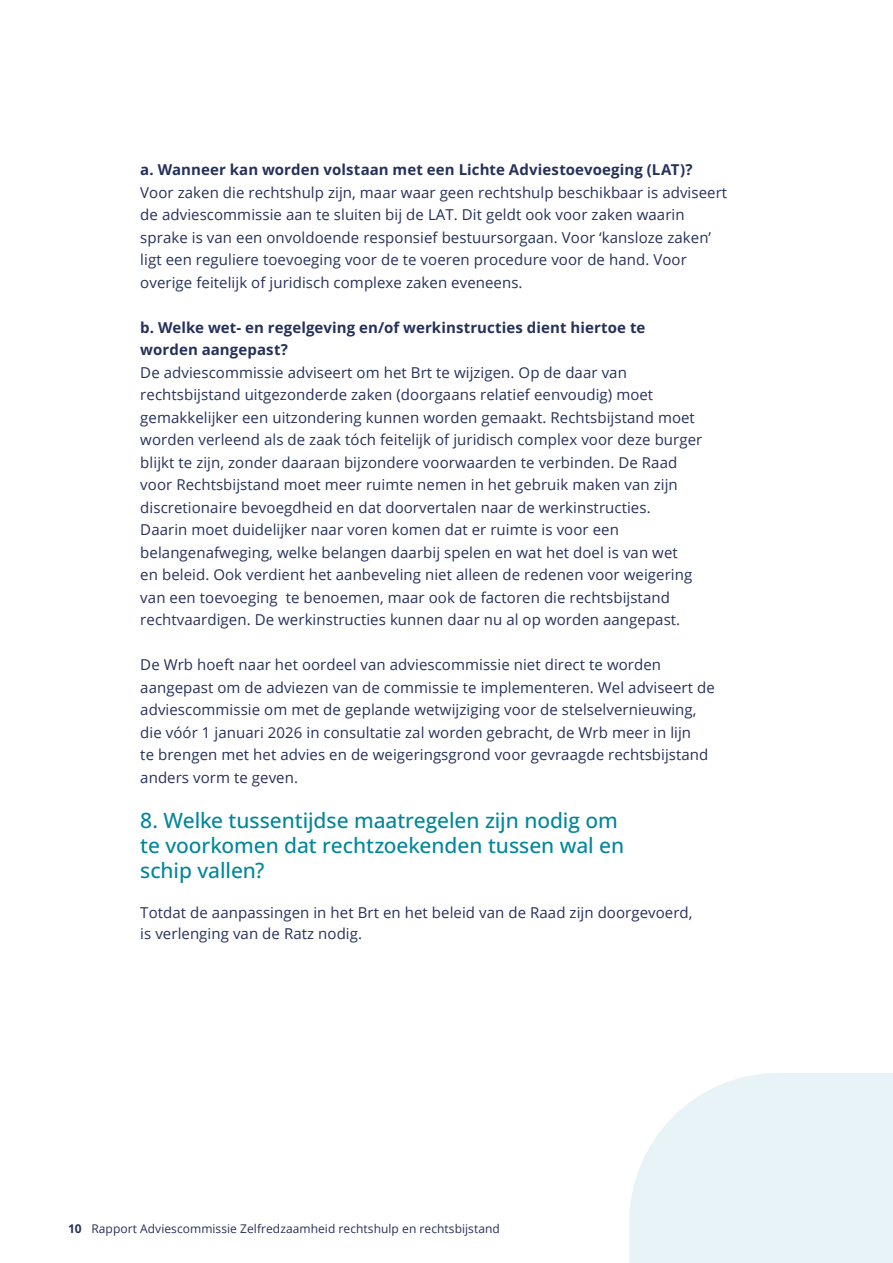
<style>
.page{position:relative;width:893px;height:1263px;background:#fff}
.page>*{position:absolute;margin:0;border:0;box-sizing:border-box;transform-origin:0 0}
.t1{font:500 21px/25.2px "Open Sans";letter-spacing:-.005em;color:#00869a}
.t2{font:15px/22.5px "Open Sans";letter-spacing:.005em;color:#26315b}
.t3{font:700 15px/22.5px "Open Sans";letter-spacing:.005em;color:#26315b}
.t4{font:12px "Open Sans";letter-spacing:.005em;color:#26315b}
.s1{font-weight:700}
</style>
<div class="page">
<svg style="left:629px;top:1073px;width:264px;height:190px;background:#e9f4f7"></svg>
<p class="t3" style="left:140px;top:158px;width:554px">a. Wanneer kan worden volstaan met een Lichte Adviestoevoeging (LAT)?</p>
<p class="t2" style="left:140px;top:180px;width:588px">Voor zaken die rechtshulp zijn, maar waar geen rechtshulp beschikbaar is adviseert de adviescommissie aan te sluiten bij de LAT. Dit geldt ook voor zaken waarin sprake is van een onvoldoende responsief bestuursorgaan. Voor ‘kansloze zaken’ ligt een reguliere toevoeging voor de te voeren procedure voor de hand. Voor overige feitelijk of juridisch complexe zaken eveneens.</p>
<p class="t3" style="left:140px;top:315px;width:507px">b. Welke wet- en regelgeving en/of werkinstructies dient hiertoe te worden aangepast?</p>
<p class="t2" style="left:140px;top:360px;width:563px">De adviescommissie adviseert om het Brt te wijzigen. Op de daar van rechtsbijstand uitgezonderde zaken (doorgaans relatief eenvoudig) moet gemakkelijker een uitzondering kunnen worden gemaakt. Rechtsbijstand moet worden verleend als de zaak tóch feitelijk of juridisch complex voor deze burger blijkt te zijn, zonder daaraan bijzondere voorwaarden te verbinden. De Raad voor Rechtsbijstand moet meer ruimte nemen in het gebruik maken van zijn discretionaire bevoegdheid en dat doorvertalen naar de werkinstructies.<br>Daarin moet duidelijker naar voren komen dat er ruimte is voor een belangenafweging, welke belangen daarbij spelen en wat het doel is van wet<br>en beleid. Ook verdient het aanbeveling niet alleen de redenen voor weigering van een toevoeging te benoemen, maar ook de factoren die rechtsbijstand rechtvaardigen. De werkinstructies kunnen daar nu al op worden aangepast.</p>
<p class="t2" style="left:140px;top:653px;width:576px">De Wrb hoeft naar het oordeel van adviescommissie niet direct te worden aangepast om de adviezen van de commissie te implementeren. Wel adviseert de adviescommissie om met de geplande wetwijziging voor de stelselvernieuwing, die vóór 1 januari 2026 in consultatie zal worden gebracht, de Wrb meer in lijn<br>te brengen met het advies en de weigeringsgrond voor gevraagde rechtsbijstand anders vorm te geven.</p>
<h1 class="t1" style="left:140px;top:807px;width:485px">8. Welke tussentijdse maatregelen zijn nodig om te voorkomen dat rechtzoekenden tussen wal en schip vallen?</h1>
<p class="t2" style="left:140px;top:901px;width:554px;line-height:21px">Totdat de aanpassingen in het Brt en het beleid van de Raad zijn doorgevoerd, is verlenging van de Ratz nodig.</p>
<p class="t4" style="left:68px;top:1221px;width:433px"><span class="s1">10</span> Rapport Adviescommissie Zelfredzaamheid rechtshulp en rechtsbijstand</p>
</div>
